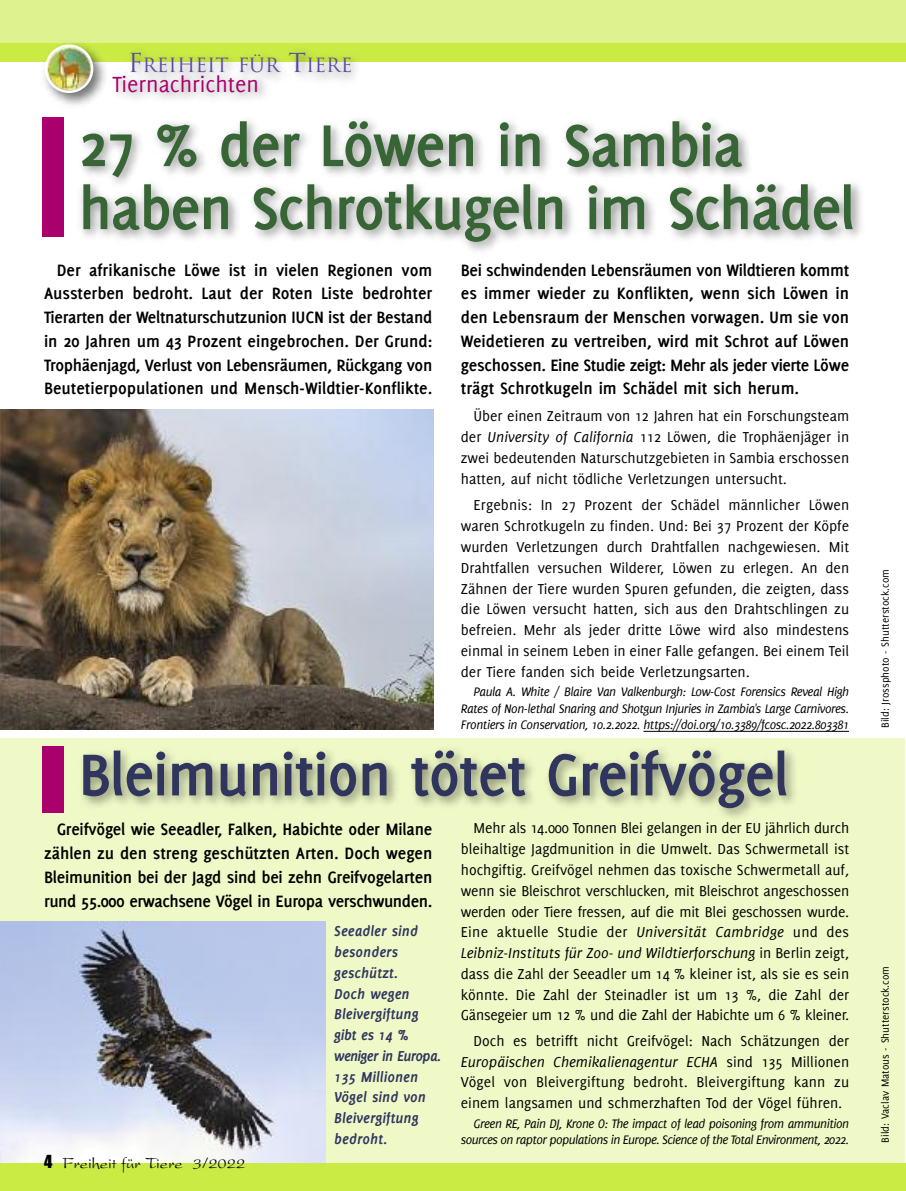
<style>
.page{position:relative;width:906px;height:1191px;background:#fff}
.page>*{position:absolute;margin:0;border:0;box-sizing:border-box;transform-origin:0 0}
.t1{font:700 64.5px/63px "Delicious";letter-spacing:-.025em;color:#376536}
.t2{font:700 64.5px "Delicious";letter-spacing:-.02em;color:#30355d}
.t3{font:24px "Delicious";color:#a9006d}
.t4{font:19.2px "Trajan";color:#5b4aa0}
.t5{font:700 18px/23.7px "Delicious";color:#000;text-align:justify}
.t6{font:16.5px "President";color:#000}
.t7{font:15.75px/20.9px "Delicious";color:#000;text-align:justify}
.t8{font:italic 700 15.75px/20.9px "Delicious";color:#30355d}
.t9{font:italic 13.5px/16.5px "Delicious";letter-spacing:-.035em;color:#000;text-align:justify}
.t10{font:11.25px "Delicious";color:#000}
.s1{font-size:25.5px}
.s2{font-style:italic}
.s3{font-family:"Impact"}
</style>
<div class="page">
<div style="left:0;top:738px;width:904px;height:453px;background:#eff9c7"></div>
<img style="left:0;top:922px;width:325px;height:241px">
<hr style="left:905px;top:51px;width:1px;height:1121px;background:#eaebef">
<div style="left:0;top:1163px;width:906px;height:28px;background:#c9eb44"></div>
<div style="left:0;top:0;width:906px;height:44px;background:#def38f"></div>
<div style="left:0;top:43px;width:906px;height:18px;background:#c9eb44"></div>
<img style="left:38px;top:61px;width:44px;height:37px">
<img style="left:45px;top:44px;width:37px;height:49px">
<img style="left:82px;top:45px;width:273px;height:53px">
<img style="left:102px;top:61px;width:597px;height:37px">
<img style="left:42px;top:98px;width:864px;height:168px">
<div style="left:43px;top:117px;width:21px;height:120px;background:#a9006d"></div>
<img style="left:35px;top:727px;width:871px;height:105px">
<div style="left:43px;top:746px;width:21px;height:67px;background:#a9006d"></div>
<img style="left:0;top:409px;width:434px;height:320px">
<p class="t4" style="left:128px;top:54px;width:226px"><span class="s1">F</span>REIHEIT FÜR <span class="s1">T</span>IERE</p>
<h2 class="t3" style="left:112px;top:75px;width:148px">Tiernachrichten</h2>
<h1 class="t1" style="left:79px;top:118px;width:778px">27 % der Löwen in Sambia haben Schrotkugeln im Schädel</h1>
<p class="t5" style="left:44px;top:259px;width:390px;text-indent:13px">Der afrikanische Löwe ist in vielen Regionen vom Aussterben bedroht. Laut der Roten Liste bedrohter Tierarten der Weltnaturschutzunion IUCN ist der Bestand in 20 Jahren um 43 Prozent eingebrochen. Der Grund:<br>Trophäenjagd, Verlust von Lebensräumen, Rückgang von Beutetierpopulationen und Mensch-Wildtier-Konflikte.</p>
<p class="t5" style="left:461px;top:259px;width:390px">Bei schwindenden Lebensräumen von Wildtieren kommt es immer wieder zu Konflikten, wenn sich Löwen in den Lebensraum der Menschen vorwagen. Um sie von Weidetieren zu vertreiben, wird mit Schrot auf Löwen geschossen. Eine Studie zeigt: Mehr als jeder vierte Löwe trägt Schrotkugeln im Schädel mit sich herum.</p>
<p class="t7" style="left:461px;top:407px;width:390px;text-indent:13px">Über einen Zeitraum von 12 Jahren hat ein Forschungsteam der <span class="s2">University of California</span> 112 Löwen, die Trophäenjäger in zwei bedeutenden Naturschutzgebieten in Sambia erschossen hatten, auf nicht tödliche Verletzungen untersucht.</p>
<p class="t7" style="left:461px;top:496px;width:390px;text-indent:13px">Ergebnis: In 27 Prozent der Schädel männlicher Löwen waren Schrotkugeln zu finden. Und: Bei 37 Prozent der Köpfe wurden Verletzungen durch Drahtfallen nachgewiesen. Mit Drahtfallen versuchen Wilderer, Löwen zu erlegen. An den Zähnen der Tiere wurden Spuren gefunden, die zeigten, dass die Löwen versucht hatten, sich aus den Drahtschlingen zu befreien. Mehr als jeder dritte Löwe wird also mindestens einmal in seinem Leben in einer Falle gefangen. Bei einem Teil der Tiere fanden sich beide Verletzungsarten.</p>
<p class="t9" style="left:461px;top:683px;width:390px;text-indent:13px">Paula A. White / Blaire Van Valkenburgh: Low-Cost Forensics Reveal High Rates of Non-lethal Snaring and Shotgun Injuries in Zambia's Large Carnivores.<br>Frontiers in Conservation, 10.2.2022. https://doi.org/10.3389/fcosc.2022.803381</p>
<h1 class="t2" style="left:79px;top:750px;width:712px">Bleimunition tötet Greifvögel</h1>
<p class="t5" style="left:44px;top:818px;width:390px;text-indent:13px">Greifvögel wie Seeadler, Falken, Habichte oder Milane zählen zu den streng geschützten Arten. Doch wegen Bleimunition bei der Jagd sind bei zehn Greifvogelarten rund 55.000 erwachsene Vögel in Europa verschwunden.</p>
<p class="t8" style="left:334px;top:921px;width:108px">Seeadler sind besonders geschützt.<br>Doch wegen<br>Bleivergiftung gibt es 14 % weniger in Europa.<br>135 Millionen<br>Vögel sind von<br>Bleivergiftung bedroht.</p>
<p class="t6" style="left:44px;top:1158px;width:203px"><span class="s3">4</span> Freiheit für Tiere 3/2022</p>
<p class="t7" style="left:461px;top:819px;width:390px;text-indent:13px">Mehr als 14.000 Tonnen Blei gelangen in der EU jährlich durch bleihaltige Jagdmunition in die Umwelt. Das Schwermetall ist hochgiftig. Greifvögel nehmen das toxische Schwermetall auf, wenn sie Bleischrot verschlucken, mit Bleischrot angeschossen werden oder Tiere fressen, auf die mit Blei geschossen wurde.<br>Eine aktuelle Studie der <span class="s2">Universität Cambridge</span> und des <span class="s2">Leibniz-Instituts für Zoo- und Wildtierforschung</span> in Berlin zeigt, dass die Zahl der Seeadler um 14 % kleiner ist, als sie es sein könnte. Die Zahl der Steinadler ist um 13 %, die Zahl der Gänsegeier um 12 % und die Zahl der Habichte um 6 % kleiner.</p>
<p class="t7" style="left:461px;top:1031px;width:390px;text-indent:13px">Doch es betrifft nicht Greifvögel: Nach Schätzungen der <span class="s2">Europäischen Chemikalienagentur ECHA</span> sind 135 Millionen Vögel von Bleivergiftung bedroht. Bleivergiftung kann zu einem langsamen und schmerzhaften Tod der Vögel führen.</p>
<p class="t9" style="left:461px;top:1114px;width:390px;text-align:right">Green RE, Pain DJ, Krone O: The impact of lead poisoning from ammunition sources on raptor populations in Europe. Science of the Total Environment, 2022.</p>
<p class="t10" style="left:881px;top:728px;width:161px;rotate:-90deg">Bild: Jrossphoto - Shutterstock.com</p>
<p class="t10" style="left:881px;top:1142px;width:178px;rotate:-90deg">Bild: Vaclav Matous - Shutterstock.com</p>
</div>
